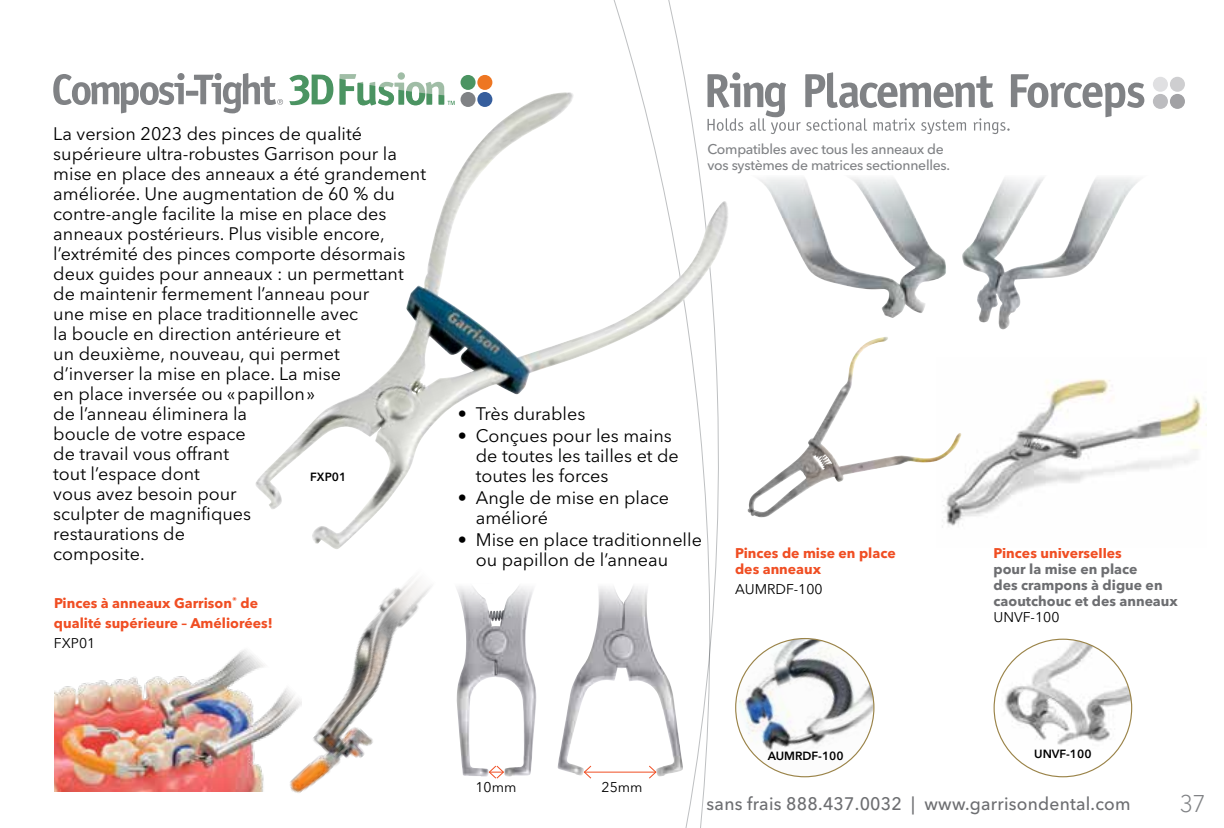
<style>
.page{position:relative;width:1224px;height:828px;background:#fff}
.page>*{position:absolute;margin:0;border:0;box-sizing:border-box;transform-origin:0 0}
.t1{font:300 24px "Avenir Next World";color:#808285}
.t2{font:18px/20px "Avenir Next World";color:#000}
.t3{font:500 18px "Avenir Next World";letter-spacing:.015em;color:#6d6e71}
.t4{font:700 14px/20px "Avenir Next World";color:#f04e23}
.t5{font:500 14px/16px "Avenir Next World";letter-spacing:-.02em;color:#808285}
.t6{font:700 14px/16px "Avenir Next World";color:#6d6e71}
.t7{font:14px "Avenir Next World";color:#000}
.t8{font:600 11.8px "Avenir Next World";color:#000}
</style>
<div class="page">
<img style="left:255px;top:92px;width:473px;height:458px">
<svg style="left:53px;top:73px;width:132px;height:40px"></svg>
<div style="left:186px;top:91px;width:12px;height:5px;background:#808285"></div>
<svg style="left:194px;top:73px;width:89px;height:40px"></svg>
<div style="left:461px;top:75px;width:15px;height:15px;background:#4b9462;border-radius:50%"></div>
<div style="left:477px;top:75px;width:15px;height:15px;background:#ee7622;border-radius:50%"></div>
<div style="left:461px;top:92px;width:15px;height:15px;background:#808285;border-radius:50%"></div>
<div style="left:477px;top:92px;width:15px;height:15px;background:#365e9d;border-radius:50%"></div>
<svg style="left:340px;top:72px;width:115px;height:33px"></svg>
<svg style="left:289px;top:75px;width:44px;height:30px"></svg>
<img style="left:501px;top:586px;width:35px;height:191px">
<img style="left:558px;top:586px;width:125px;height:190px">
<svg style="left:501px;top:765px;width:3px;height:12px"></svg>
<hr style="left:584px;top:772px;width:72px;height:1px;background:#f04e23">
<svg style="left:648px;top:765px;width:9px;height:14px"></svg>
<svg style="left:583px;top:765px;width:9px;height:14px"></svg>
<img style="left:54px;top:665px;width:172px;height:127px">
<img style="left:226px;top:548px;width:275px;height:245px">
<img style="left:759px;top:177px;width:380px;height:153px">
<svg style="left:708px;top:72px;width:436px;height:62px"></svg>
<div style="left:1170px;top:77px;width:15px;height:15px;background:#ceced0;border-radius:50%"></div>
<div style="left:1170px;top:94px;width:15px;height:15px;background:#a1a1a4;border-radius:50%"></div>
<div style="left:1153px;top:94px;width:15px;height:15px;background:#bcbcbf;border-radius:50%"></div>
<div style="left:1153px;top:77px;width:15px;height:15px;background:#e0e0e2;border-radius:50%"></div>
<img style="left:1000px;top:639px;width:132px;height:110px">
<img style="left:736px;top:639px;width:138px;height:138px;border-radius:69px">
<img style="left:942px;top:379px;width:265px;height:148px">
<img style="left:748px;top:337px;width:214px;height:181px">
<p class="t2" style="left:53px;top:124px;width:374px">La version 2023 des pinces de qualité supérieure ultra-robustes Garrison pour la mise en place des anneaux a été grandement améliorée. Une augmentation de 60 % du contre-angle facilite la mise en place des anneaux postérieurs. Plus visible encore, l’extrémité des pinces comporte désormais deux guides pour anneaux : un permettant de maintenir fermement l’anneau pour<br>une mise en place traditionnelle avec<br>la boucle en direction antérieure et<br>un deuxième, nouveau, qui permet<br>d’inverser la mise en place. La mise<br>en place inversée ou «papillon»<br>de l’anneau éliminera la<br>boucle de votre espace<br>de travail vous offrant<br>tout l’espace dont<br>vous avez besoin pour<br>sculpter de magnifiques<br>restaurations de<br>composite.</p>
<p class="t4" style="left:54px;top:593px;width:220px">Pinces à anneaux Garrison<sup>®</sup> de qualité supérieure – Améliorées!</p>
<p class="t7" style="left:54px;top:632px;width:43px">FXP01</p>
<p class="t8" style="left:310px;top:470px;width:38px">FXP01</p>
<p class="t5" style="left:708px;top:141px;width:244px">Compatibles avec tous les anneaux de vos systèmes de matrices sectionnelles.</p>
<p class="t2" style="left:458px;top:404px;width:129px">• Très durables</p>
<p class="t2" style="left:476px;top:426px;width:205px;text-indent:-18px">• Conçues pour les mains de toutes les tailles et de toutes les forces</p>
<p class="t2" style="left:476px;top:488px;width:195px;text-indent:-18px">• Angle de mise en place amélioré</p>
<p class="t2" style="left:476px;top:530px;width:228px;text-indent:-18px">• Mise en place traditionnelle ou papillon de l’anneau</p>
<p class="t4" style="left:735px;top:545px;width:162px;line-height:16px">Pinces de mise en place des anneaux</p>
<p class="t7" style="left:735px;top:578px;width:89px">AUMRDF-100</p>
<p class="t4" style="left:994px;top:543px;width:130px">Pinces universelles</p>
<p class="t6" style="left:994px;top:561px;width:186px">pour la mise en place<br>des crampons à digue en caoutchouc et des anneaux</p>
<p class="t7" style="left:994px;top:606px;width:67px">UNVF-100</p>
<p class="t7" style="left:475px;top:776px;width:42px">10mm</p>
<p class="t7" style="left:602px;top:776px;width:42px">25mm</p>
<p class="t8" style="left:768px;top:749px;width:77px">AUMRDF-100</p>
<p class="t8" style="left:1034px;top:747px;width:59px">UNVF-100</p>
<p class="t3" style="left:707px;top:793px;width:425px">sans frais 888.437.0032 | www.garrisondental.com</p>
<h1 class="t1" style="left:1180px;top:785px;width:28px">37</h1>
</div>
